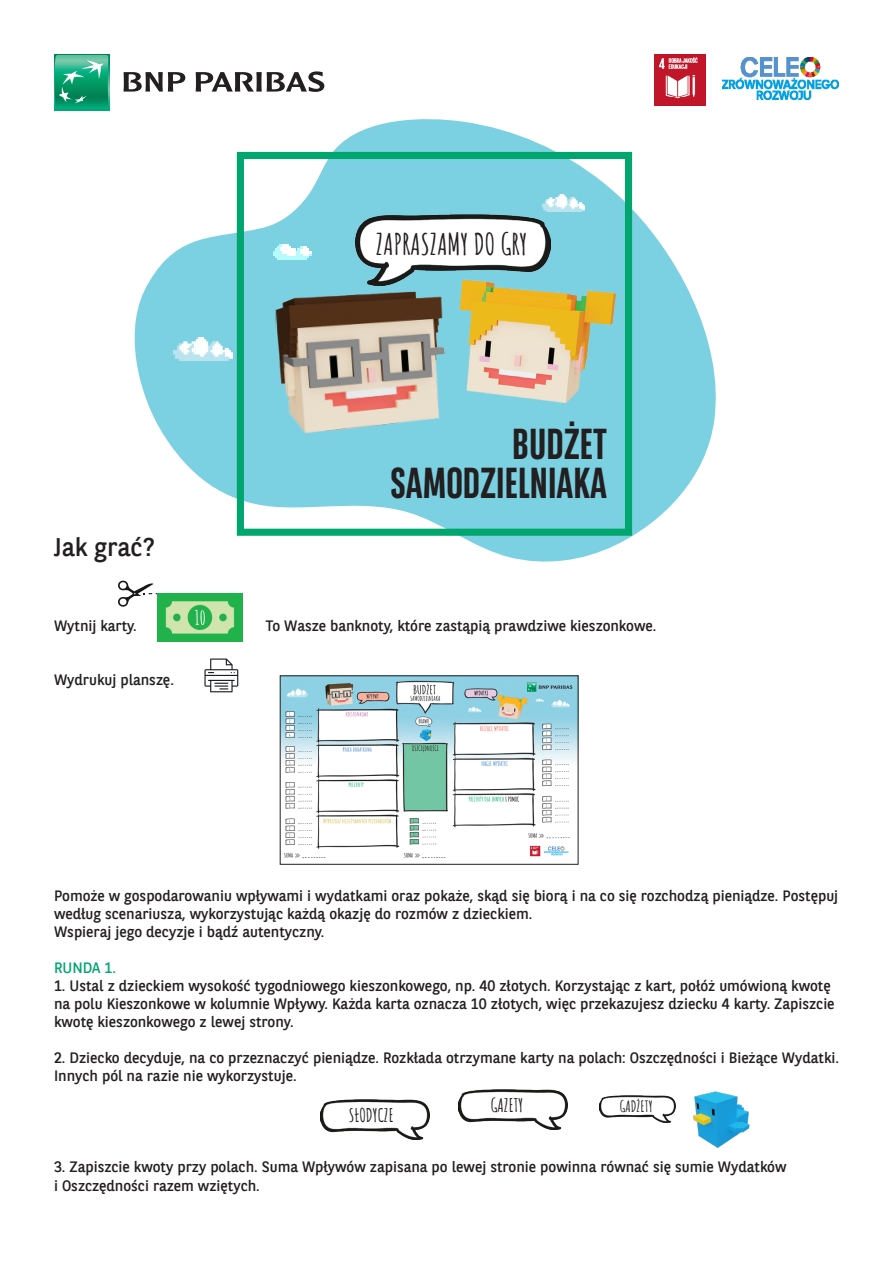
<style>
.page{position:relative;width:893px;height:1263px;background:#fff}
.page>*{position:absolute;margin:0;border:0;box-sizing:border-box;transform-origin:0 0}
.t1{font:700 43.2px "BNPP Sans Condensed";color:#231f20}
.t2{font:700 29.1px "Amatic SC";color:#231f20}
.t3{font:25.5px "BNPP Sans";color:#231f20}
.t4{font:700 18.3px "Amatic SC";color:#231f20}
.t5{font:700 15.3px "Amatic SC";color:#231f20}
.t6{font:15px/18px "BNPP Sans";color:#231f20}
.t7{font:15px "BNPP Sans";color:#00a66e}
</style>
<div class="page">
<svg style="left:54px;top:54px;width:56px;height:56px"></svg>
<svg style="left:54px;top:55px;width:54px;height:53px;background:#2dab82"></svg>
<svg style="left:123px;top:72px;width:62px;height:20px"></svg>
<svg style="left:196px;top:71px;width:128px;height:21px"></svg>
<svg style="left:134px;top:119px;width:582px;height:443px;fill:#7bd0e2"></svg>
<div style="left:237px;top:152px;width:395px;height:384px;border:7px solid #00a66e"></div>
<img style="left:542px;top:195px;width:43px;height:16px">
<img style="left:174px;top:338px;width:58px;height:23px">
<svg style="left:273px;top:244px;width:38px;height:16px"></svg>
<img style="left:460px;top:279px;width:156px;height:124px">
<img style="left:274px;top:289px;width:172px;height:148px">
<img style="left:355px;top:215px;width:195px;height:71px">
<img style="left:654px;top:54px;width:52px;height:52px">
<img style="left:722px;top:57px;width:117px;height:42px">
<svg style="left:118px;top:580px;width:124px;height:27px"></svg>
<img style="left:157px;top:594px;width:85px;height:47px">
<img style="left:282px;top:677px;width:294px;height:182px">
<div style="left:280px;top:675px;width:298px;height:190px;border:1px solid #231f20"></div>
<svg style="left:204px;top:658px;width:34px;height:34px"></svg>
<img style="left:693px;top:1091px;width:57px;height:57px">
<img style="left:320px;top:1100px;width:109px;height:39px">
<img style="left:458px;top:1090px;width:109px;height:39px">
<img style="left:600px;top:1095px;width:76px;height:28px">
<p class="t2" style="left:376px;top:222px;width:153px">ZAPRASZAMY DO GRY</p>
<p class="t3" style="left:54px;top:530px;width:102px">Jak grać?</p>
<p class="t1" style="left:512px;top:419px;width:96px">BUDŻET</p>
<p class="t1" style="left:390px;top:458px;width:218px">SAMODZIELNIAKA</p>
<p class="t6" style="left:54px;top:616px;width:84px">Wytnij karty.</p>
<p class="t6" style="left:265px;top:616px;width:392px">To Wasze banknoty, które zastąpią prawdziwe kieszonkowe.</p>
<p class="t6" style="left:54px;top:670px;width:121px">Wydrukuj planszę.</p>
<p class="t6" style="left:54px;top:886px;width:786px">Pomoże w gospodarowaniu wpływami i wydatkami oraz pokaże, skąd się biorą i na co się rozchodzą pieniądze. Postępuj według scenariusza, wykorzystując każdą okazję do rozmów z dzieckiem.</p>
<p class="t6" style="left:54px;top:922px;width:272px">Wspieraj jego decyzje i bądź autentyczny.</p>
<p class="t7" style="left:54px;top:958px;width:63px">RUNDA 1.</p>
<p class="t6" style="left:54px;top:976px;width:782px">1. Ustal z dzieckiem wysokość tygodniowego kieszonkowego, np. 40 złotych. Korzystając z kart, połóż umówioną kwotę na polu Kieszonkowe w kolumnie Wpływy. Każda karta oznacza 10 złotych, więc przekazujesz dziecku 4 karty. Zapiszcie kwotę kieszonkowego z lewej strony.</p>
<p class="t6" style="left:54px;top:1048px;width:786px">2. Dziecko decyduje, na co przeznaczyć pieniądze. Rozkłada otrzymane karty na polach: Oszczędności i Bieżące Wydatki.<br>Innych pól na razie nie wykorzystuje.</p>
<p class="t4" style="left:349px;top:1101px;width:47px">SŁODYCZE</p>
<p class="t4" style="left:491px;top:1091px;width:34px">GAZETY</p>
<p class="t5" style="left:620px;top:1094px;width:35px">GADŻETY</p>
<p class="t6" style="left:54px;top:1156px;width:734px">3. Zapiszcie kwoty przy polach. Suma Wpływów zapisana po lewej stronie powinna równać się sumie Wydatków</p>
<p class="t6" style="left:54px;top:1176px;width:207px">i Oszczędności razem wziętych.</p>
</div>
